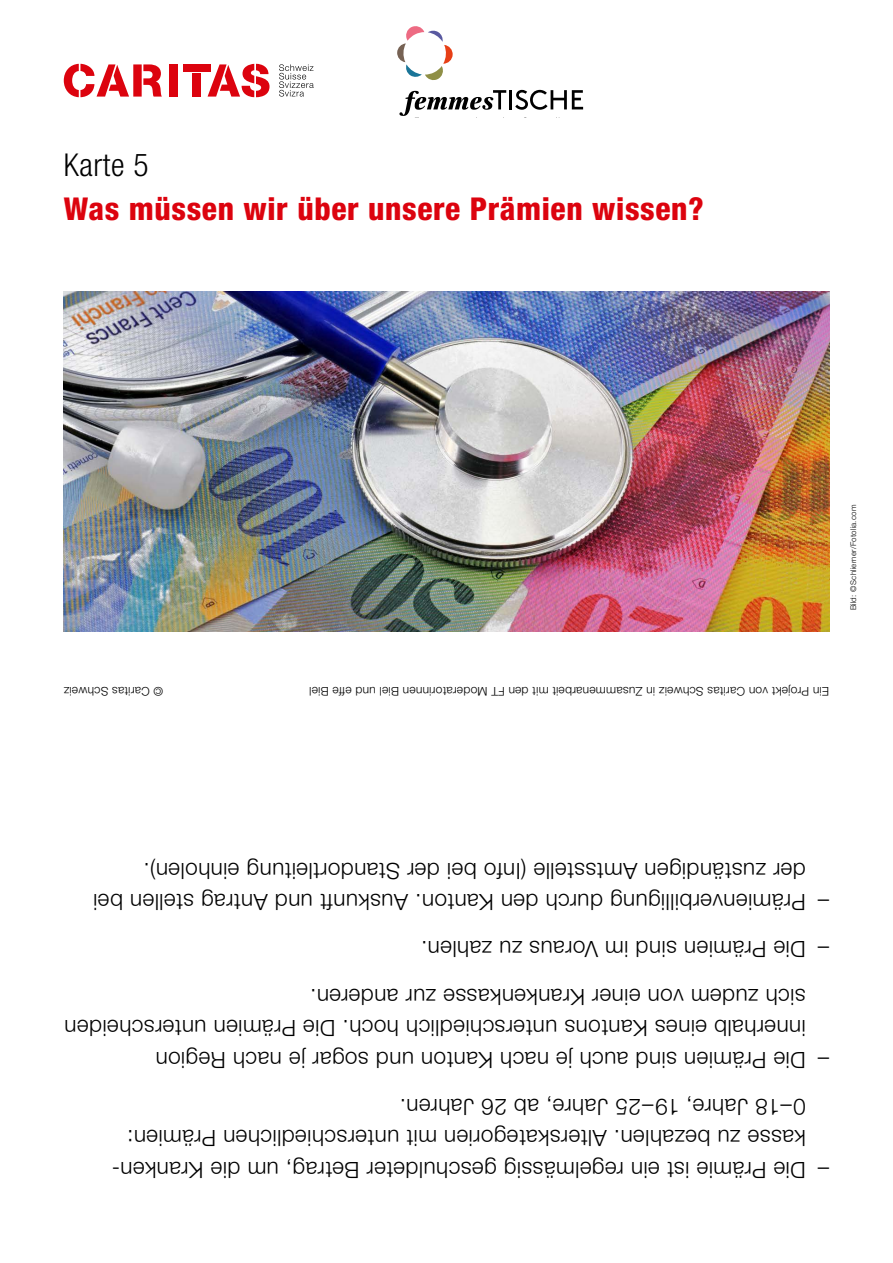
<style>
.page{position:relative;width:893px;height:1263px;background:#fff}
.page>*{position:absolute;margin:0;border:0;box-sizing:border-box;transform-origin:0 0}
.t1{font:800 condensed 31.5px "Helvetica Neue LT Std";letter-spacing:.02em;color:#dc030e}
.t2{font:300 condensed 31.5px "Helvetica Neue LT Std";letter-spacing:.02em;color:#000}
.t3{font:300 22.5px/31.5px "Helvetica Neue LT Std";letter-spacing:.02em;color:#000}
.t4{font:300 12px "Helvetica Neue LT Std";letter-spacing:.02em;color:#000}
.t5{font:300 7.8px "Helvetica Neue LT Std";letter-spacing:.02em;color:#000}
</style>
<div class="page">
<div style="left:169px;top:64px;width:8px;height:33px;background:#dc030e"></div>
<svg style="left:64px;top:64px;width:65px;height:33px"></svg>
<div style="left:133px;top:64px;width:9px;height:33px;background:#dc030e"></div>
<svg style="left:143px;top:64px;width:19px;height:33px"></svg>
<div style="left:183px;top:64px;width:27px;height:8px;background:#dc030e"></div>
<div style="left:192px;top:73px;width:9px;height:24px;background:#dc030e"></div>
<svg style="left:208px;top:64px;width:61px;height:33px"></svg>
<svg style="left:279px;top:64px;width:35px;height:33px"></svg>
<img style="left:64px;top:291px;width:765px;height:340px">
<svg style="left:399px;top:90px;width:107px;height:26px"></svg>
<hr style="left:509px;top:90px;width:3px;height:19px;background:#000">
<svg style="left:515px;top:90px;width:68px;height:20px"></svg>
<svg style="left:397px;top:26px;width:56px;height:54px"></svg>
<h1 class="t2" style="left:64px;top:146px;width:86px">Karte 5</h1>
<h1 class="t1" style="left:64px;top:189px;width:642px">Was müssen wir über unsere Prämien wissen?</h1>
<p class="t5" style="left:848px;top:610px;width:107px;rotate:-90deg">Bild: © Schlierner/Fotolia.com</p>
<p class="t4" style="left:163px;top:698px;width:101px;rotate:-180deg">© Caritas Schweiz</p>
<p class="t4" style="left:829px;top:698px;width:521px;rotate:-180deg">Ein Projekt von Caritas Schweiz in Zusammenarbeit mit den FT Moderatorinnen Biel und effe Biel</p>
<p class="t3" style="left:806px;top:887px;width:664px;rotate:-180deg">der zuständigen Amtsstelle (Info bei der Standortleitung einholen).</p>
<p class="t3" style="left:806px;top:918px;width:714px;rotate:-180deg">Prämienverbilligung durch den Kanton. Auskunft und Antrag stellen bei</p>
<p class="t3" style="left:829px;top:918px;width:13px;rotate:-180deg">–</p>
<p class="t3" style="left:806px;top:965px;width:386px;rotate:-180deg">Die Prämien sind im Voraus zu zahlen.</p>
<p class="t3" style="left:829px;top:965px;width:13px;rotate:-180deg">–</p>
<p class="t3" style="left:806px;top:1044px;width:743px;rotate:-180deg">innerhalb eines Kantons unterschiedlich hoch. Die Prämien unterscheiden sich zudem von einer Krankenkasse zur anderen.</p>
<p class="t3" style="left:806px;top:1076px;width:652px;rotate:-180deg">Die Prämien sind auch je nach Kanton und sogar je nach Region</p>
<p class="t3" style="left:829px;top:1076px;width:13px;rotate:-180deg">–</p>
<p class="t3" style="left:806px;top:1154px;width:680px;rotate:-180deg">kasse zu bezahlen. Alterskategorien mit unterschiedlichen Prämien:<br>0–18 Jahre, 19–25 Jahre, ab 26 Jahren.</p>
<p class="t3" style="left:806px;top:1186px;width:696px;rotate:-180deg">Die Prämie ist ein regelmässig geschuldeter Betrag, um die Kranken-</p>
<p class="t3" style="left:829px;top:1186px;width:13px;rotate:-180deg">–</p>
</div>
